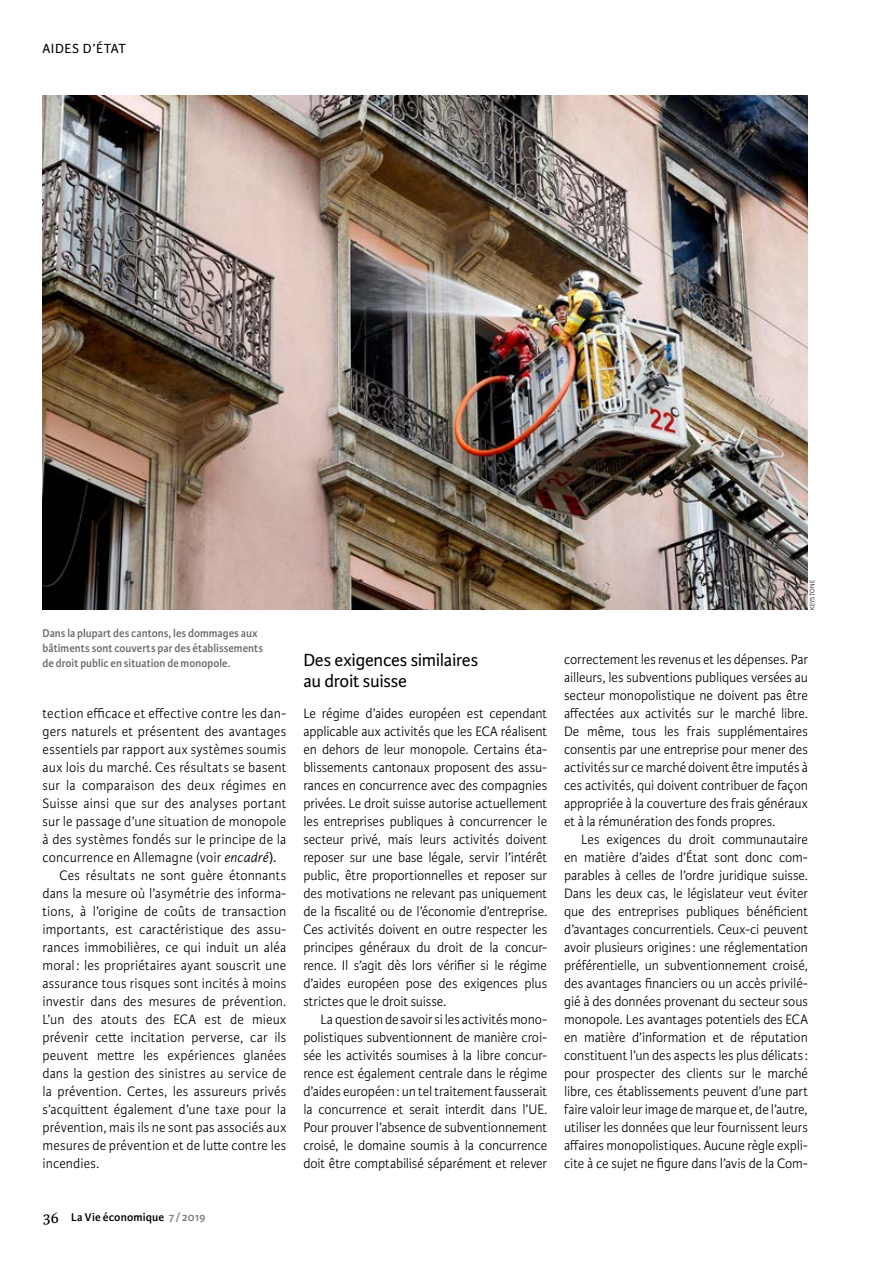
<style>
.page{position:relative;width:893px;height:1263px;background:#fff}
.page>*{position:absolute;margin:0;border:0;box-sizing:border-box;transform-origin:0 0}
.t1{font:18.75px/21px "Karmina Sans";letter-spacing:-.015em;color:#000}
.t2{font:300 14.55px/18px "Karmina Sans";letter-spacing:.01em;color:#000;text-align:justify;scale:.96 1}
.t3{font:14.1px "Karmina Sans";letter-spacing:.04em;color:#000}
.t4{font:600 12px/15px "Karmina Sans";letter-spacing:.005em;color:#6d6966;scale:.95 1}
.t5{font:600 12px "Karmina Sans";letter-spacing:.01em;color:#000}
.t6{font:300 6.75px "Karmina Sans";letter-spacing:.01em;color:#000}
.s1{font-style:italic}
.s2{font-weight:400}
.s3{font-family:"Karmina";font-weight:400;font-size:16.5px}
.s4{color:#817e7b}
</style>
<div class="page">
<img style="left:43px;top:96px;width:765px;height:514px">
<p class="t3" style="left:43px;top:41px;width:85px">AIDES D’ÉTAT</p>
<p class="t4" style="left:43px;top:626px;width:234px">Dans la plupart des cantons, les dommages aux bâtiments sont couverts par des établissements de droit public en situation de monopole.</p>
<p class="t2" style="left:43px;top:705px;width:255px">tection efficace et effective contre les dan-</p>
<p class="t2" style="left:43px;top:723px;width:255px">gers naturels et présentent des avantages</p>
<p class="t2" style="left:43px;top:741px;width:255px">essentiels par rapport aux systèmes soumis</p>
<p class="t2" style="left:43px;top:759px;width:255px">aux lois du marché. Ces résultats se basent</p>
<p class="t2" style="left:43px;top:777px;width:255px">sur la comparaison des deux régimes en</p>
<p class="t2" style="left:43px;top:795px;width:255px">Suisse ainsi que sur des analyses portant</p>
<p class="t2" style="left:43px;top:813px;width:255px">sur le passage d’une situation de monopole</p>
<p class="t2" style="left:43px;top:831px;width:255px">à des systèmes fondés sur le principe de la</p>
<p class="t2" style="left:43px;top:849px;width:245px">concurrence en Allemagne (voir <span class="s1">encadré</span><span class="s2">).</span></p>
<p class="t2" style="left:60px;top:867px;width:238px">Ces résultats ne sont guère étonnants</p>
<p class="t2" style="left:43px;top:885px;width:255px">dans la mesure où l’asymétrie des informa-</p>
<p class="t2" style="left:43px;top:903px;width:255px">tions, à l’origine de coûts de transaction</p>
<p class="t2" style="left:43px;top:921px;width:255px">importants, est caractéristique des assu-</p>
<p class="t2" style="left:43px;top:939px;width:255px">rances immobilières, ce qui induit un aléa</p>
<p class="t2" style="left:43px;top:957px;width:255px">moral : les propriétaires ayant souscrit une</p>
<p class="t2" style="left:43px;top:975px;width:255px">assurance tous risques sont incités à moins</p>
<p class="t2" style="left:43px;top:993px;width:255px">investir dans des mesures de prévention.</p>
<p class="t2" style="left:43px;top:1011px;width:255px">L’un des atouts des ECA est de mieux</p>
<p class="t2" style="left:43px;top:1029px;width:255px">prévenir cette incitation perverse, car ils</p>
<p class="t2" style="left:43px;top:1047px;width:255px">peuvent mettre les expériences glanées</p>
<p class="t2" style="left:43px;top:1065px;width:255px">dans la gestion des sinistres au service de</p>
<p class="t2" style="left:43px;top:1083px;width:255px">la prévention. Certes, les assureurs privés</p>
<p class="t2" style="left:43px;top:1101px;width:255px">s’acquittent également d’une taxe pour la</p>
<p class="t2" style="left:43px;top:1119px;width:255px">prévention, mais ils ne sont pas associés aux</p>
<p class="t2" style="left:43px;top:1136px;width:255px">mesures de prévention et de lutte contre les</p>
<p class="t2" style="left:43px;top:1154px;width:61px">incendies.</p>
<p class="t5" style="left:43px;top:1210px;width:164px"><span class="s3">36</span> La Vie économique <span class="s4">7 /2019</span></p>
<p class="t6" style="left:809px;top:610px;width:31px;rotate:-90deg">KEYSTONE</p>
<p class="t1" style="left:303px;top:650px;width:176px">Des exigences similaires au droit suisse</p>
<p class="t2" style="left:303px;top:705px;width:255px">Le régime d’aides européen est cependant applicable aux activités que les ECA réalisent en dehors de leur monopole. Certains éta&shy;blissements cantonaux proposent des assu&shy;rances en concurrence avec des compagnies privées. Le droit suisse autorise actuellement les entreprises publiques à concurrencer le secteur privé, mais leurs activités doivent reposer sur une base légale, servir l’intérêt public, être proportionnelles et reposer sur des motivations ne relevant pas uniquement de la fiscalité ou de l’économie d’entreprise.<br>Ces activités doivent en outre respecter les principes généraux du droit de la concur&shy;rence. Il s’agit dès lors vérifier si le régime d’aides européen pose des exigences plus strictes que le droit suisse.</p>
<p class="t2" style="left:303px;top:1011px;width:255px;text-indent:17px">La question de savoir si les activités mono&shy;polistiques subventionnent de manière croi&shy;sée les activités soumises à la libre concur&shy;rence est également centrale dans le régime d’aides européen: un tel traitement fausserait la concurrence et serait interdit dans l’UE.<br>Pour prouver l’absence de subventionnement croisé, le domaine soumis à la concurrence doit être comptabilisé séparément et relever</p>
<p class="t2" style="left:564px;top:651px;width:255px">correctement les revenus et les dépenses. Par ailleurs, les subventions publiques versées au secteur monopolistique ne doivent pas être affectées aux activités sur le marché libre.<br>De même, tous les frais supplémentaires consentis par une entreprise pour mener des activités sur ce marché doivent être imputés à ces activités, qui doivent contribuer de façon appropriée à la couverture des frais généraux et à la rémunération des fonds propres.</p>
<p class="t2" style="left:564px;top:830px;width:255px;text-indent:17px">Les exigences du droit communautaire en matière d’aides d’État sont donc com&shy;parables à celles de l’ordre juridique suisse.<br>Dans les deux cas, le législateur veut éviter que des entreprises publiques bénéficient d’avantages concurrentiels. Ceux-ci peuvent avoir plusieurs origines: une réglementation préférentielle, un subventionnement croisé, des avantages financiers ou un accès privilé&shy;gié à des données provenant du secteur sous monopole. Les avantages potentiels des ECA en matière d’information et de réputation constituent l’un des aspects les plus délicats: pour prospecter des clients sur le marché libre, ces établissements peuvent d’une part faire valoir leur image de marque et, de l’autre, utiliser les données que leur fournissent leurs affaires monopolistiques. Aucune règle expli&shy;cite à ce sujet ne figure dans l’avis de la Com-</p>
</div>
